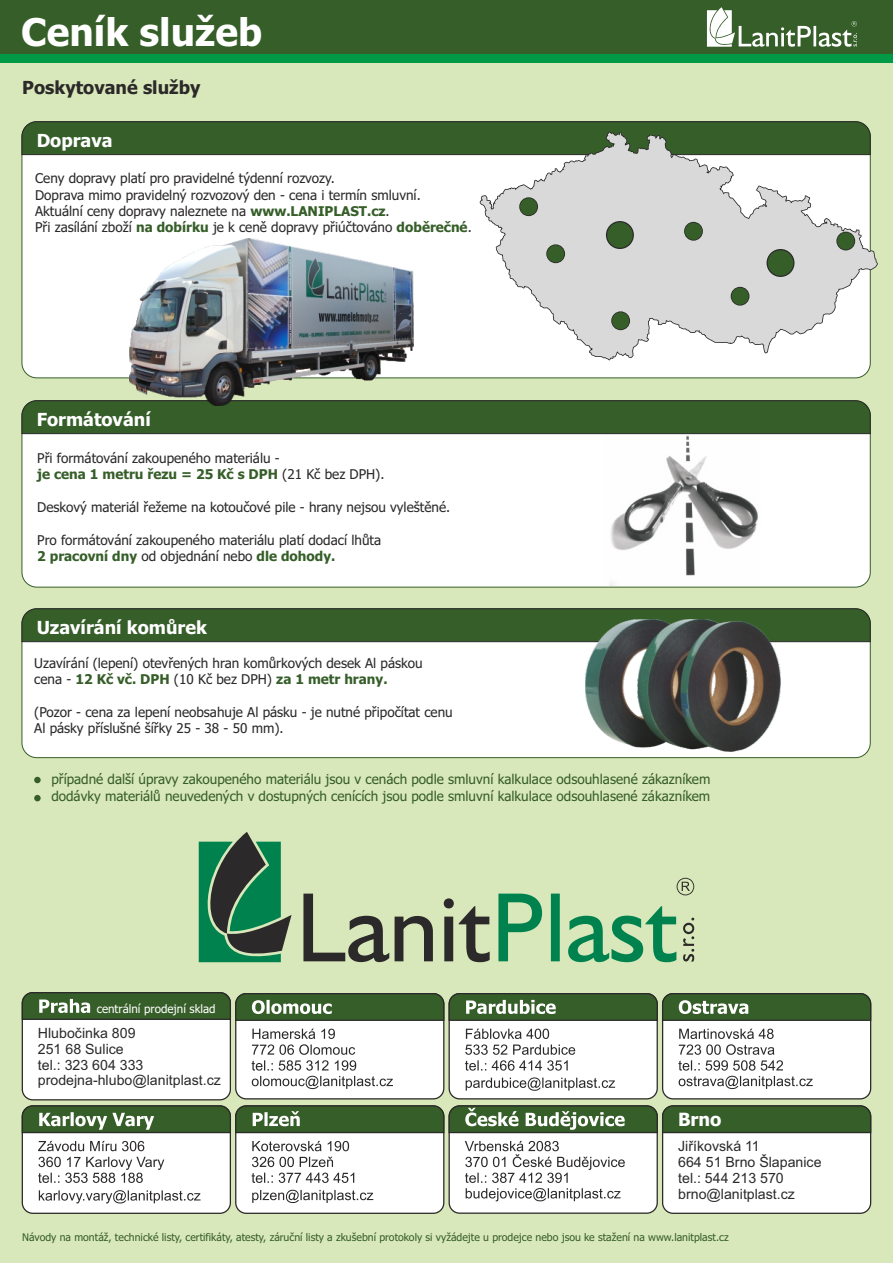
<style>
.page{position:relative;width:893px;height:1263px;background:#fff}
.page>*{position:absolute;margin:0;border:0;box-sizing:border-box;transform-origin:0 0}
.t1{font:700 38.25px "Tahoma";color:#fff}
.t2{font:700 18.3px "Tahoma";color:#fff}
.t3{font:700 18px "Tahoma";color:#fff}
.t4{font:700 18px "Tahoma";color:#2b2929}
.t5{font:14.25px/15.9px "Arial";color:#2b2929}
.t6{font:13.5px/16.4px "Tahoma";color:#2b2929}
.t7{font:13.5px/16.4px "Tahoma";color:#365e29}
.t8{font:11.55px "Tahoma";color:#fff}
.t9{font:10.5px "Tahoma";color:#365e29}
.s1{font-weight:700;color:#365e29}
</style>
<div class="page">
<div style="left:0;top:63px;width:893px;height:1200px;background:#d9e8ba"></div>
<div style="left:22px;top:400px;width:849px;height:187px;background:#fff;border:1px solid #365e29;border-radius:15px"></div>
<svg style="left:22px;top:400px;width:849px;height:34px;background:#365c29"></svg>
<img style="left:605px;top:436px;width:155px;height:150px">
<div style="left:22px;top:608px;width:849px;height:150px;background:#fff;border:1px solid #365e29;border-radius:15px"></div>
<svg style="left:22px;top:608px;width:849px;height:34px;background:#365b2a"></svg>
<img style="left:585px;top:620px;width:195px;height:131px">
<div style="left:34px;top:777px;width:7px;height:6px;background:#365e29;border-radius:50%"></div>
<div style="left:34px;top:795px;width:7px;height:6px;background:#365e29;border-radius:50%"></div>
<div style="left:0;top:0;width:893px;height:63px;background:#009945"></div>
<div style="left:0;top:0;width:893px;height:54px;background:#365e29"></div>
<svg style="left:707px;top:7px;width:150px;height:40px"></svg>
<div style="left:449px;top:1105px;width:209px;height:109px;background:#fff;border:1px solid #2b2929;border-radius:11px"></div>
<svg style="left:465px;top:1141px;width:160px;height:60px"></svg>
<div style="left:235px;top:993px;width:209px;height:106px;background:#fff;border:1px solid #2b2929;border-radius:11px"></div>
<svg style="left:252px;top:1028px;width:141px;height:61px"></svg>
<div style="left:449px;top:993px;width:209px;height:106px;background:#fff;border:1px solid #2b2929;border-radius:11px"></div>
<svg style="left:465px;top:1028px;width:150px;height:63px"></svg>
<div style="left:22px;top:1105px;width:209px;height:109px;background:#fff;border:1px solid #2b2929;border-radius:11px"></div>
<svg style="left:38px;top:1141px;width:126px;height:42px"></svg>
<svg style="left:39px;top:1190px;width:162px;height:13px"></svg>
<div style="left:662px;top:993px;width:209px;height:106px;background:#fff;border:1px solid #2b2929;border-radius:11px"></div>
<svg style="left:678px;top:1028px;width:135px;height:61px"></svg>
<div style="left:235px;top:1105px;width:209px;height:109px;background:#fff;border:1px solid #2b2929;border-radius:11px"></div>
<svg style="left:252px;top:1141px;width:102px;height:42px"></svg>
<svg style="left:252px;top:1190px;width:121px;height:13px"></svg>
<svg style="left:303px;top:893px;width:187px;height:69px;background:#a2ac8c"></svg>
<svg style="left:198px;top:832px;width:94px;height:130px;background:#427d5c"></svg>
<svg style="left:498px;top:878px;width:196px;height:84px;background:#9cca9b"></svg>
<div style="left:662px;top:1105px;width:209px;height:109px;background:#fff;border:1px solid #2b2929;border-radius:11px"></div>
<svg style="left:21px;top:1105px;width:851px;height:29px;background:#4f6e45"></svg>
<div style="left:22px;top:121px;width:849px;height:257px;background:#fff;border:1px solid #365e29;border-radius:15px"></div>
<svg style="left:22px;top:121px;width:849px;height:34px;background:#365b2a"></svg>
<img style="left:130px;top:238px;width:283px;height:168px">
<div style="left:22px;top:992px;width:209px;height:108px;background:#fff;border:1px solid #2b2929;border-radius:11px"></div>
<svg style="left:21px;top:991px;width:851px;height:30px;background:#527146"></svg>
<svg style="left:478px;top:130px;width:401px;height:232px"></svg>
<svg style="left:480px;top:132px;width:397px;height:228px;fill:#d9d9d9"></svg>
<div style="left:519px;top:197px;width:19px;height:19px;border:2px solid #2b2929;border-radius:50%"></div>
<div style="left:520px;top:198px;width:17px;height:17px;background:#365e29;border-radius:50%"></div>
<div style="left:611px;top:311px;width:19px;height:19px;border:2px solid #2b2929;border-radius:50%"></div>
<div style="left:612px;top:312px;width:17px;height:17px;background:#365e29;border-radius:50%"></div>
<div style="left:684px;top:222px;width:19px;height:19px;border:2px solid #2b2929;border-radius:50%"></div>
<div style="left:685px;top:223px;width:17px;height:17px;background:#365e29;border-radius:50%"></div>
<div style="left:606px;top:221px;width:28px;height:28px;border:2px solid #2b2929;border-radius:50%"></div>
<div style="left:607px;top:222px;width:26px;height:26px;background:#365e29;border-radius:50%"></div>
<div style="left:546px;top:244px;width:19px;height:19px;border:2px solid #2b2929;border-radius:50%"></div>
<div style="left:547px;top:245px;width:17px;height:17px;background:#365e29;border-radius:50%"></div>
<div style="left:766px;top:249px;width:28px;height:28px;border:2px solid #2b2929;border-radius:50%"></div>
<div style="left:768px;top:250px;width:25px;height:26px;background:#365e29;border-radius:50%"></div>
<div style="left:836px;top:232px;width:19px;height:18px;border:2px solid #2b2929;border-radius:50%"></div>
<div style="left:837px;top:232px;width:17px;height:18px;background:#365e29;border-radius:50%"></div>
<div style="left:731px;top:287px;width:18px;height:19px;border:2px solid #2b2929;border-radius:50%"></div>
<div style="left:731px;top:288px;width:18px;height:17px;background:#365e29;border-radius:50%"></div>
<h1 class="t1" style="left:21px;top:17px;width:242px">Ceník služeb</h1>
<h3 class="t4" style="left:22px;top:81px;width:180px">Poskytované služby</h3>
<h3 class="t3" style="left:37px;top:133px;width:77px">Doprava</h3>
<p class="t6" style="left:35px;top:171px;width:438px">Ceny dopravy platí pro pravidelné týdenní rozvozy.<br>Doprava mimo pravidelný rozvozový den - cena i termín smluvní.<br>Aktuální ceny dopravy naleznete na <span class="s1">www.LANIPLAST.cz</span>.<br>Při zasílání zboží <span class="s1">na dobírku</span> je k ceně dopravy přiúčtováno <span class="s1">doběrečné</span>.</p>
<h3 class="t3" style="left:37px;top:412px;width:116px">Formátování</h3>
<p class="t6" style="left:37px;top:451px;width:349px">Při formátování zakoupeného materiálu -<br><span class="s1">je cena 1 metru řezu = 25 Kč s DPH</span> (21 Kč bez DPH).</p>
<p class="t6" style="left:37px;top:500px;width:414px">Deskový materiál řežeme na kotoučové pile - hrany nejsou vyleštěné.</p>
<p class="t6" style="left:37px;top:533px;width:345px">Pro formátování zakoupeného materiálu platí dodací lhůta<br><span class="s1">2 pracovní dny</span> od objednání nebo <span class="s1">dle dohody.</span></p>
<h3 class="t3" style="left:37px;top:620px;width:172px">Uzavírání komůrek</h3>
<p class="t6" style="left:34px;top:656px;width:390px">Uzavírání (lepení) otevřených hran komůrkových desek Al páskou cena - <span class="s1">12 Kč vč. DPH</span> (10 Kč bez DPH) <span class="s1">za 1 metr hrany.</span></p>
<p class="t6" style="left:34px;top:705px;width:420px">(Pozor - cena za lepení neobsahuje Al pásku - je nutné připočítat cenu<br>Al pásky příslušné šířky 25 - 38 - 50 mm).</p>
<p class="t7" style="left:51px;top:772px;width:660px">případné další úpravy zakoupeného materiálu jsou v cenách podle smluvní kalkulace odsouhlasené zákazníkem dodávky materiálů neuvedených v dostupných cenících jsou podle smluvní kalkulace odsouhlasené zákazníkem</p>
<p class="t8" style="left:97px;top:1004px;width:120px">centrální prodejní sklad</p>
<p class="t5" style="left:38px;top:1026px;width:185px">Hlubočinka 809<br>251 68 Sulice<br>tel.: 323 604 333 prodejna-hlubo@lanitplast.cz</p>
<h2 class="t2" style="left:678px;top:1112px;width:45px">Brno</h2>
<p class="t5" style="left:678px;top:1139px;width:145px">Jiříkovská 11<br>664 51 Brno Šlapanice tel.: 544 213 570 brno@lanitplast.cz</p>
<p class="t9" style="left:22px;top:1233px;width:708px">Návody na montáž, technické listy, certifikáty, atesty, záruční listy a zkušební protokoly si vyžádejte u prodejce nebo jsou ke stažení na www.lanitplast.cz</p>
</div>
